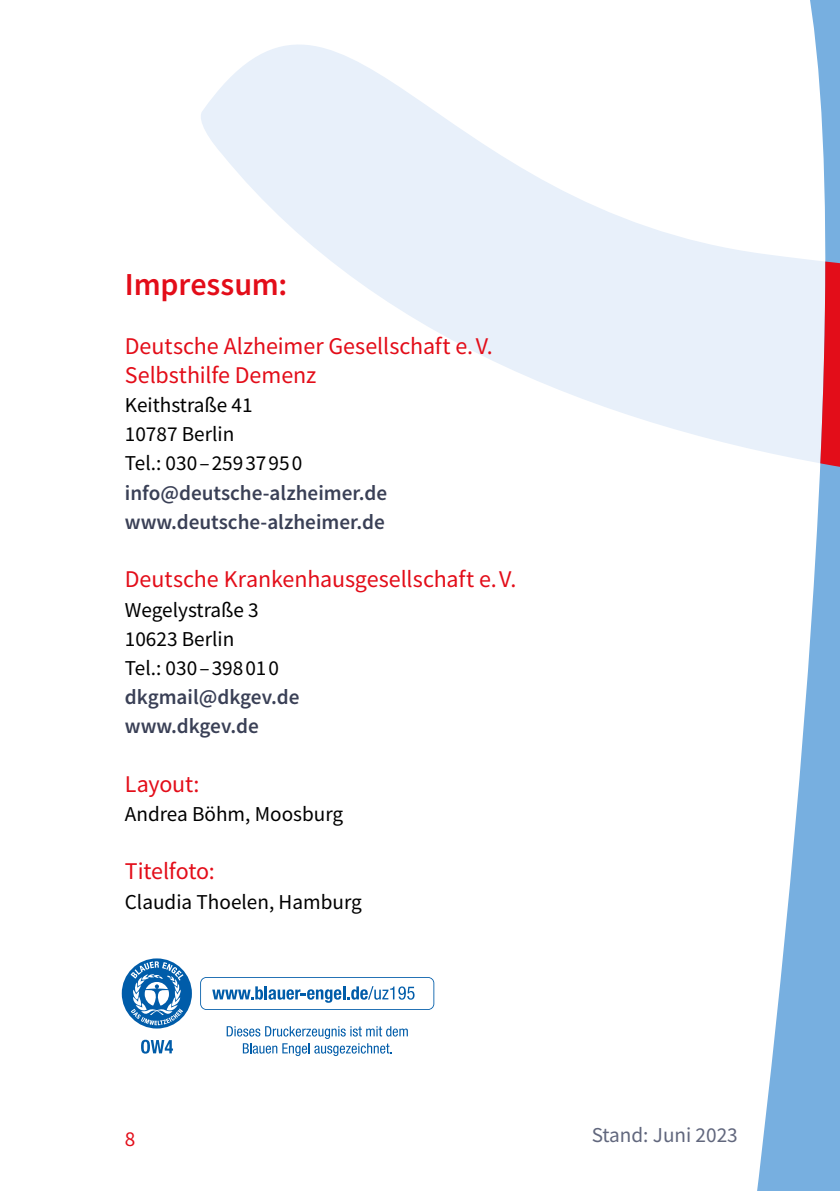
<style>
.page{position:relative;width:840px;height:1191px;background:#fff}
.page>*{position:absolute;margin:0;border:0;box-sizing:border-box;transform-origin:0 0}
.Headline{font:600 32px "Source Sans Pro";letter-spacing:-.005em;color:#e30d19}
.Headline_Level_3{font:24px "Source Sans Pro";letter-spacing:-.005em;color:#e30d19}
.t1{font:21.2px/29.2px "Source Sans Pro";color:#000}
.t2{font:600 21.2px/29.2px "Source Sans Pro";color:#3a4056}
.t3{font:21.2px "Source Sans Pro";color:#61677d}
.t4{font:21.2px "Source Sans Pro";color:#e30d19}
.s1{font-weight:400;color:#000}
.s2{font-weight:600;color:#3a4056}
</style>
<div class="page">
<svg style="left:201px;top:44px;width:546px;height:404px"></svg>
<svg style="left:747px;top:0;width:92px;height:1191px"></svg>
<svg style="left:819px;top:261px;width:20px;height:228px;background:#d74c5c"></svg>
<svg style="left:226px;top:1026px;width:181px;height:30px"></svg>
<svg style="left:200px;top:977px;width:234px;height:33px"></svg>
<svg style="left:141px;top:1039px;width:32px;height:14px"></svg>
<svg style="left:122px;top:958px;width:70px;height:70px"></svg>
<p class="Headline" style="left:125px;top:263px;width:164px">Impressum:</p>
<p class="Headline_Level_3" style="left:125px;top:330px;width:369px">Deutsche Alzheimer Gesellschaft e. V.</p>
<p class="Headline_Level_3" style="left:125px;top:359px;width:193px">Selbsthilfe Demenz</p>
<p class="t2" style="left:125px;top:390px;width:264px"><span class="s1">Keithstraße 41<br>10787 Berlin<br>Tel.: 030 – 259 37 95 0 </span>info@deutsche-alzheimer.de www.deutsche-alzheimer.de</p>
<p class="Headline_Level_3" style="left:125px;top:564px;width:393px">Deutsche Krankenhausgesellschaft e. V.</p>
<p class="t1" style="left:125px;top:595px;width:176px">Wegelystraße 3<br>10623 Berlin<br>Tel.: 030 – 398 01 0 <span class="s2">dkgmail@dkgev.de www.dkgev.de</span></p>
<p class="Headline_Level_3" style="left:125px;top:768px;width:76px">Layout:</p>
<p class="t1" style="left:125px;top:799px;width:220px">Andrea Böhm, Moosburg</p>
<p class="Headline_Level_3" style="left:125px;top:856px;width:91px">Titelfoto:</p>
<p class="t1" style="left:125px;top:887px;width:238px">Claudia Thoelen, Hamburg</p>
<p class="t4" style="left:125px;top:1125px;width:12px">8</p>
<p class="t3" style="left:591px;top:1121px;width:148px">Stand: Juni 2023</p>
</div>
